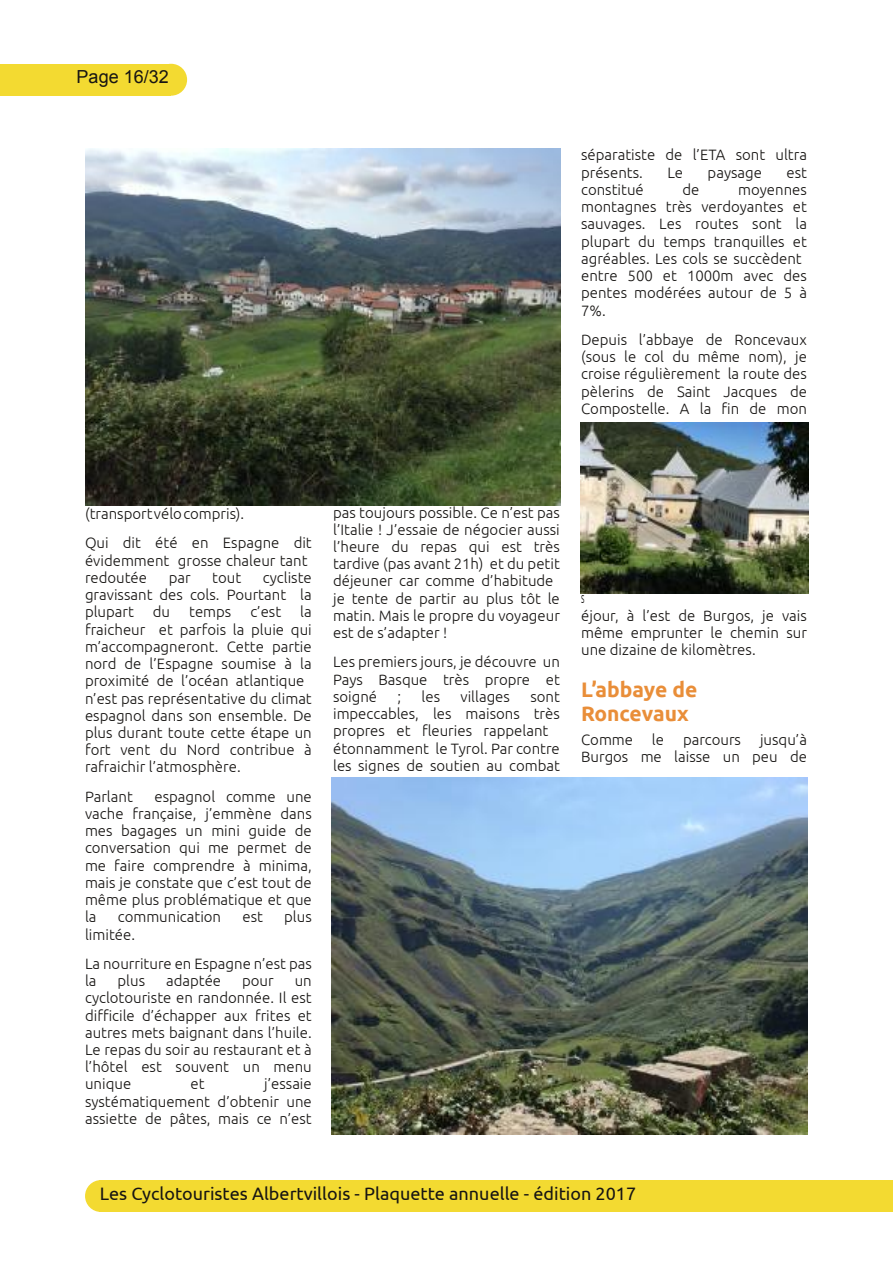
<style>
.page{position:relative;width:893px;height:1263px;background:#fff}
.page>*{position:absolute;margin:0;border:0;box-sizing:border-box;transform-origin:0 0}
.t1{font:700 21px/24.2px "Ubuntu";letter-spacing:-.005em;color:#e98e39}
.t2{font:18px "Ubuntu";color:#171513}
.t3{font:18px "Arial";color:#171513}
.t4{font:300 15px/17.2px "Ubuntu";color:#171513}
.t5{font:300 15px/17.2px "Ubuntu";color:#171513;scale:.53 1}
</style>
<div class="page">
<div style="left:155px;top:64px;width:32px;height:32px;background:#f3da31;border-radius:50%"></div>
<div style="left:0;top:64px;width:171px;height:32px;background:#f3da31"></div>
<div style="left:85px;top:1180px;width:32px;height:32px;background:#f3da31;border-radius:50%"></div>
<div style="left:99px;top:1180px;width:794px;height:32px;background:#f3da31"></div>
<img style="left:85px;top:149px;width:476px;height:357px">
<img style="left:581px;top:422px;width:228px;height:171px">
<img style="left:332px;top:777px;width:475px;height:357px">
<p class="t3" style="left:77px;top:67px;width:94px">Page 16/32</p>
<p class="t4" style="left:581px;top:146px;width:227px">séparatiste de l’ETA sont ultra présents.</p>
<p class="t4" style="left:667px;top:164px;width:17px">Le</p>
<p class="t4" style="left:708px;top:164px;width:56px">paysage</p>
<p class="t4" style="left:786px;top:164px;width:22px">est</p>
<p class="t4" style="left:581px;top:181px;width:64px">constitué</p>
<p class="t4" style="left:683px;top:181px;width:18px">de</p>
<p class="t4" style="left:581px;top:181px;width:227px;text-indent:157px">moyennes montagnes très verdoyantes et sauvages. Les routes sont la plupart du temps tranquilles et agréables. Les cols se succèdent entre 500 et 1000m avec des pentes modérées autour de 5 à<br>7%.</p>
<p class="t4" style="left:581px;top:331px;width:227px;text-align:justify">Depuis l’abbaye de Roncevaux (sous le col du même nom), je croise régulièrement la route des pèlerins de Saint Jacques de Compostelle. A la fin de mon</p>
<p class="t4" style="left:85px;top:499px;width:228px;line-height:29.2px">(transportvélocompris).<br>Qui dit été en Espagne dit</p>
<p class="t4" style="left:85px;top:551px;width:224px">évidemment grosse chaleur tant redoutée</p>
<p class="t4" style="left:85px;top:569px;width:228px;text-align:justify;text-indent:178px">cycliste gravissant des cols. Pourtant la plupart</p>
<p class="t4" style="left:169px;top:569px;width:23px">par</p>
<p class="t4" style="left:212px;top:569px;width:30px">tout</p>
<p class="t4" style="left:85px;top:603px;width:228px;text-indent:215px">la fraicheur et parfois la pluie qui m’accompagneront. Cette partie nord de l’Espagne soumise à la proximité de l’océan atlantique n’est pas représentative du climat espagnol dans son ensemble. De plus durant toute cette étape un fort vent du Nord contribue à rafraichir l’atmosphère.</p>
<p class="t4" style="left:85px;top:787px;width:49px">Parlant</p>
<p class="t4" style="left:153px;top:603px;width:19px">du</p>
<p class="t4" style="left:189px;top:603px;width:44px">temps</p>
<p class="t4" style="left:250px;top:603px;width:32px">c’est</p>
<p class="t4" style="left:85px;top:787px;width:228px;text-align:justify;text-indent:69px">espagnol comme une vache française, j’emmène dans mes bagages un mini guide de conversation qui me permet de me faire comprendre à minima, mais je constate que c’est tout de même plus problématique et que la</p>
<p class="t4" style="left:118px;top:908px;width:105px">communication</p>
<p class="t4" style="left:242px;top:908px;width:22px">est</p>
<p class="t4" style="left:284px;top:908px;width:29px">plus</p>
<p class="t4" style="left:85px;top:919px;width:228px;line-height:29.2px">limitée.<br>La nourriture en Espagne n’est pas</p>
<p class="t4" style="left:85px;top:972px;width:13px">la</p>
<p class="t4" style="left:118px;top:972px;width:29px">plus</p>
<p class="t4" style="left:166px;top:972px;width:57px">adaptée</p>
<p class="t4" style="left:242px;top:972px;width:33px">pour</p>
<p class="t4" style="left:85px;top:972px;width:228px;text-align:justify;text-indent:210px">un cyclotouriste en randonnée. Il est difficile d’échapper aux frites et autres mets baignant dans l’huile.<br>Le repas du soir au restaurant et à l’hôtel est souvent un menu unique</p>
<p class="t4" style="left:85px;top:1075px;width:228px;text-align:justify;text-indent:179px">j’essaie systématiquement d’obtenir une assiette de pâtes, mais ce n’est</p>
<p class="t4" style="left:191px;top:1075px;width:16px">et</p>
<p class="t4" style="left:333px;top:503px;width:228px">pas toujours possible. Ce n’est pas l’Italie ! J’essaie de négocier aussi l’heure du repas qui est très tardive (pas avant 21h) et du petit déjeuner car comme d’habitude je tente de partir au plus tôt le matin. Mais le propre du voyageur est de s’adapter !</p>
<p class="t4" style="left:333px;top:653px;width:228px;text-align:justify">Les premiers jours, je découvre un Pays Basque très propre et soigné</p>
<p class="t4" style="left:397px;top:688px;width:5px">;</p>
<p class="t4" style="left:422px;top:688px;width:20px">les</p>
<p class="t4" style="left:460px;top:688px;width:51px">villages</p>
<p class="t4" style="left:333px;top:688px;width:228px;text-indent:197px">sont impeccables, les maisons très propres et fleuries rappelant étonnamment le Tyrol. Par contre les signes de soutien au combat</p>
<p class="t5" style="left:581px;top:589px;width:428px">s<br>éjour, à l’est de Burgos, je vais même emprunter le chemin sur une dizaine de kilomètres.</p>
<h1 class="t1" style="left:581px;top:677px;width:118px">L’abbaye de<br>Roncevaux</h1>
<p class="t4" style="left:581px;top:730px;width:53px">Comme</p>
<p class="t4" style="left:652px;top:730px;width:14px">le</p>
<p class="t4" style="left:683px;top:730px;width:60px">parcours</p>
<p class="t4" style="left:581px;top:730px;width:227px;text-align:right">jusqu’à<br>Burgos me laisse un peu de</p>
<p class="t2" style="left:100px;top:1184px;width:538px">Les Cyclotouristes Albertvillois - Plaquette annuelle - édition 2017</p>
</div>
